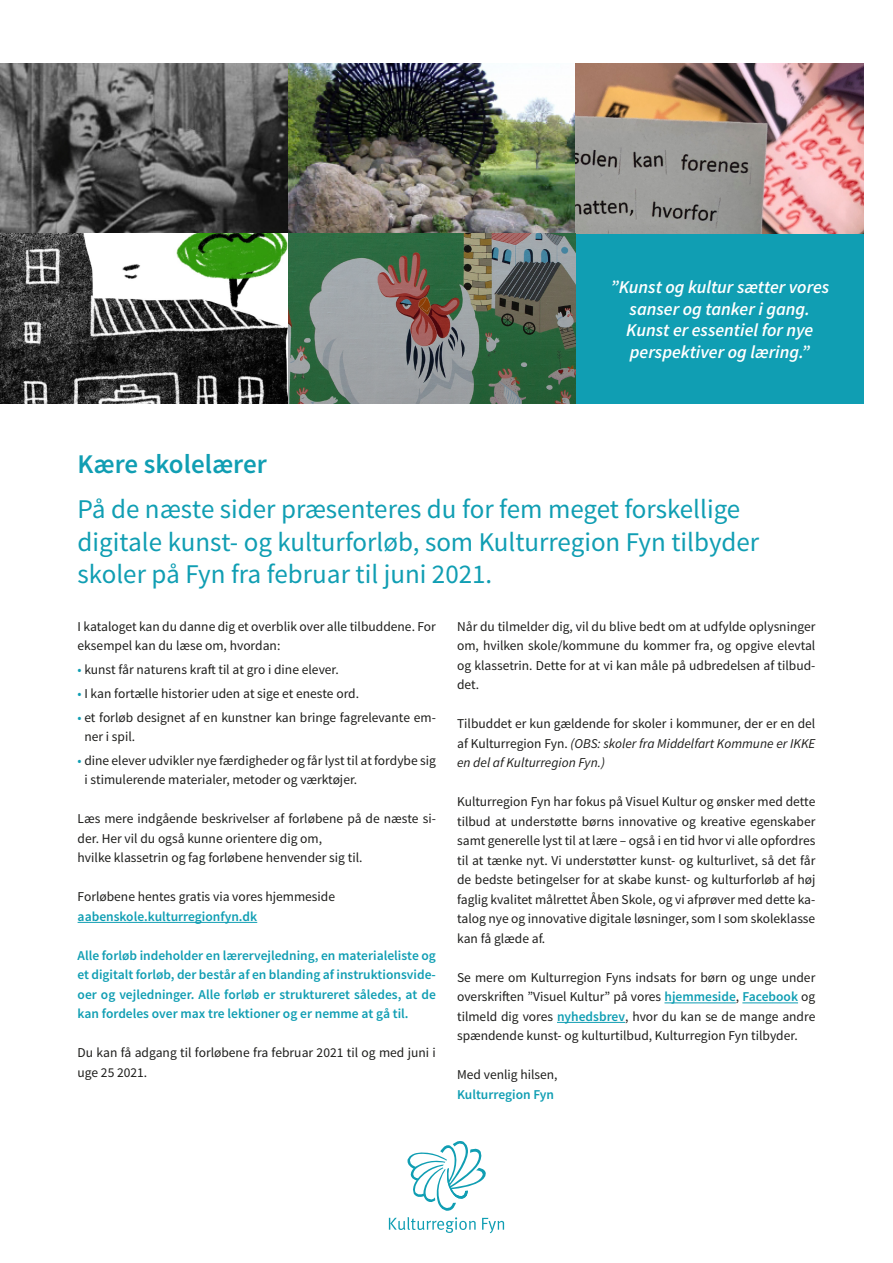
<style>
.page{position:relative;width:893px;height:1263px;background:#fff}
.page>*{position:absolute;margin:0;border:0;box-sizing:border-box;transform-origin:0 0}
.t1{font:27px/32.4px "Source Sans Pro";color:#109eb3}
.t2{font:600 27px "Source Sans Pro";color:#109eb3}
.t3{font:italic 600 18px/21.6px "Source Sans Pro";color:#fff;text-align:center}
.t4{font:13.5px/19.5px "Source Sans Pro";color:#1d1d1b}
.t5{font:600 13.5px/19.5px "Source Sans Pro";color:#109eb3;text-align:justify}
.s1{color:#109eb3}
.s2{font-style:italic}
.s3{font-weight:600;color:#109eb3}
</style>
<div class="page">
<hr style="left:78px;top:922px;width:179px;height:1px;background:#109eb3">
<hr style="left:664px;top:1002px;width:72px;height:1px;background:#109eb3">
<hr style="left:742px;top:1002px;width:56px;height:1px;background:#109eb3">
<hr style="left:557px;top:1022px;width:68px;height:1px;background:#109eb3">
<svg style="left:407px;top:1141px;width:79px;height:70px"></svg>
<svg style="left:389px;top:1217px;width:87px;height:16px"></svg>
<svg style="left:482px;top:1218px;width:22px;height:15px"></svg>
<img style="left:0;top:64px;width:863px;height:170px">
<div style="left:576px;top:234px;width:288px;height:170px;background:#109eb3"></div>
<img style="left:0;top:234px;width:576px;height:170px">
<h2 class="t3" style="left:610px;top:276px;width:220px">”Kunst og kultur sætter vores sanser og tanker i gang.<br>Kunst er essentiel for nye perspektiver og læring.”</h2>
<h1 class="t2" style="left:78px;top:447px;width:191px">Kære skolelærer</h1>
<h1 class="t1" style="left:78px;top:494px;width:683px">På de næste sider præsenteres du for fem meget forskellige digitale kunst- og kulturforløb, som Kulturregion Fyn tilbyder skoler på Fyn fra februar til juni 2021.</h1>
<p class="t4" style="left:78px;top:617px;width:360px">I kataloget kan du danne dig et overblik over alle tilbuddene. For eksempel kan du læse om, hvordan:</p>
<p class="t4" style="left:78px;top:660px;width:263px"><span class="s1">•</span> kunst får naturens kraft til at gro i dine elever.</p>
<p class="t4" style="left:78px;top:684px;width:283px"><span class="s1">•</span> I kan fortælle historier uden at sige et eneste ord.</p>
<p class="t4" style="left:84px;top:708px;width:353px;text-indent:-7px"><span class="s1">•</span> et forløb designet af en kunstner kan bringe fagrelevante em&shy;ner i spil.</p>
<p class="t4" style="left:84px;top:751px;width:353px;text-indent:-7px"><span class="s1">•</span> dine elever udvikler nye færdigheder og får lyst til at fordybe sig i stimulerende materialer, metoder og værktøjer.</p>
<p class="t4" style="left:78px;top:809px;width:360px">Læs mere indgående beskrivelser af forløbene på de næste si&shy;der. Her vil du også kunne orientere dig om,<br>hvilke klassetrin og fag forløbene henvender sig til.</p>
<p class="t4" style="left:78px;top:887px;width:259px">Forløbene hentes gratis via vores hjemmeside</p>
<p class="t5" style="left:78px;top:907px;width:181px">aabenskole.kulturregionfyn.dk</p>
<p class="t5" style="left:78px;top:946px;width:360px">Alle forløb indeholder en lærervejledning, en materialeliste og et digitalt forløb, der består af en blanding af instruktionsvide&shy;oer og vejledninger. Alle forløb er struktureret således, at de kan fordeles over max tre lektioner og er nemme at gå til.</p>
<p class="t4" style="left:78px;top:1043px;width:360px">Du kan få adgang til forløbene fra februar 2021 til og med juni i uge 25 2021.</p>
<p class="t4" style="left:457px;top:617px;width:360px;text-align:justify">Når du tilmelder dig, vil du blive bedt om at udfylde oplysninger om, hvilken skole/kommune du kommer fra, og opgive elevtal og klassetrin. Dette for at vi kan måle på udbredelsen af tilbud&shy;det.</p>
<p class="t4" style="left:457px;top:714px;width:360px;text-align:justify">Tilbuddet er kun gældende for skoler i kommuner, der er en del af Kulturregion Fyn. <span class="s2">(OBS: skoler fra Middelfart Kommune er IKKE en del af Kulturregion Fyn.)</span></p>
<p class="t4" style="left:457px;top:792px;width:360px;text-align:justify">Kulturregion Fyn har fokus på Visuel Kultur og ønsker med dette tilbud at understøtte børns innovative og kreative egenskaber samt generelle lyst til at lære – også i en tid hvor vi alle opfordres til at tænke nyt. Vi understøtter kunst- og kulturlivet, så det får de bedste betingelser for at skabe kunst- og kulturforløb af høj faglig kvalitet målrettet Åben Skole, og vi afprøver med dette ka&shy;talog nye og innovative digitale løsninger, som I som skoleklasse kan få glæde af.</p>
<p class="t4" style="left:457px;top:968px;width:360px;text-align:justify">Se mere om Kulturregion Fyns indsats for børn og unge under overskriften ”Visuel Kultur” på vores <span class="s3">hjemmeside</span>, <span class="s3">Facebook</span> og tilmeld dig vores <span class="s3">nyhedsbrev</span>, hvor du kan se de mange andre spændende kunst- og kulturtilbud, Kulturregion Fyn tilbyder.</p>
<p class="t4" style="left:457px;top:1065px;width:102px">Med venlig hilsen,</p>
<p class="t5" style="left:457px;top:1085px;width:99px">Kulturregion Fyn</p>
</div>
